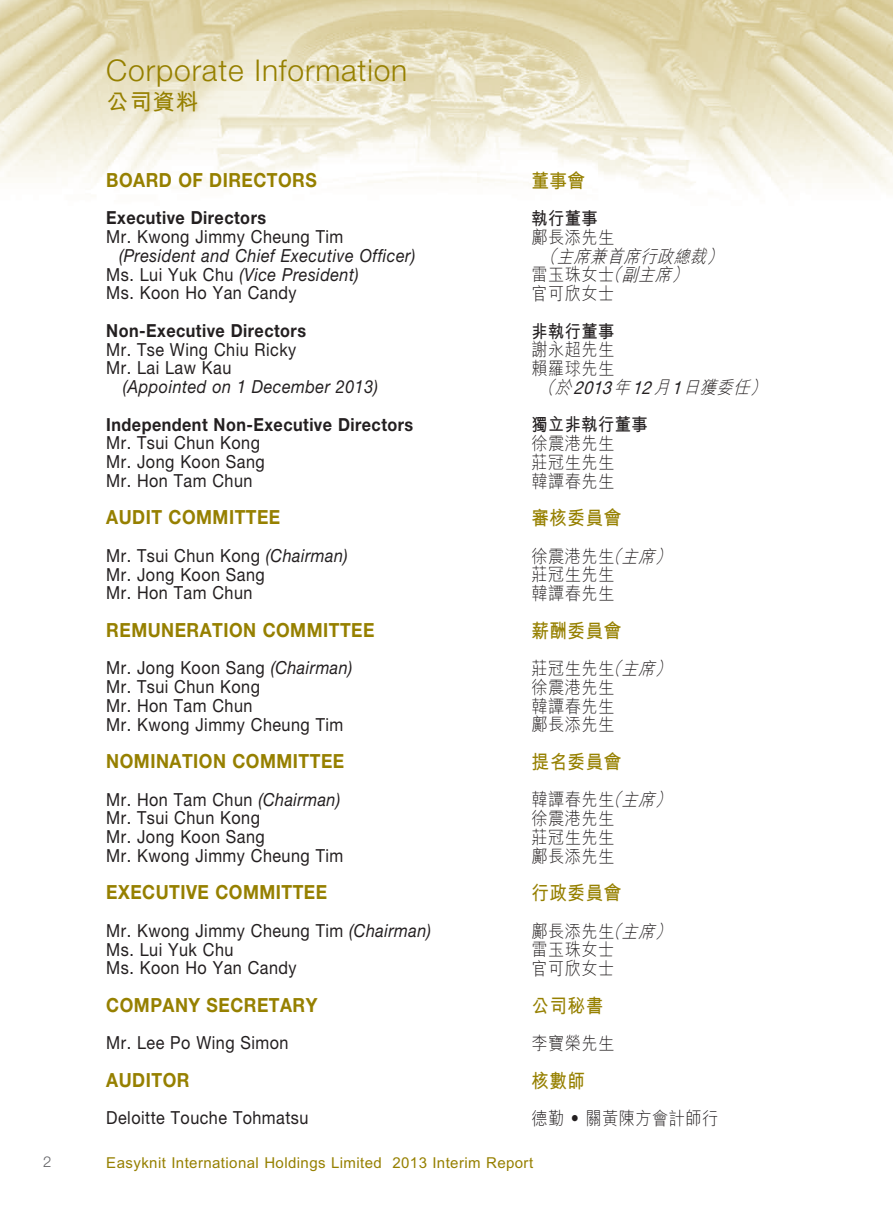
<style>
.page{position:relative;width:893px;height:1212px;background:#fff}
.page>*{position:absolute;margin:0;border:0;box-sizing:border-box;transform-origin:0 0}
.t1{font:300 30px "Helvetica Neue";letter-spacing:.03em;color:#968000}
.t2{font:700 22.5px "M Hei HK";color:#968000}
.t3{font:700 19.5px "Helvetica Neue";letter-spacing:.03em;color:#968000;scale:.9 1}
.t4{font:700 19.5px "M Hei HK";letter-spacing:.03em;color:#968000;scale:.9 1}
.t5{font:18px/18.8px "Helvetica Neue";letter-spacing:.03em;color:#231f20;scale:.9 1}
.t6{font:300 18px/18.8px "M Hei HK";letter-spacing:.03em;color:#231f20;scale:.9 1}
.t7{font:italic 18px/18.8px "Helvetica Neue";letter-spacing:.03em;color:#231f20;scale:.9 1}
.t8{font:700 18px "Helvetica Neue";letter-spacing:.03em;color:#231f20;scale:.9 1}
.t9{font:italic 300 18px/18.8px "M Hei HK";color:#231f20;scale:.9 1}
.t10{font:700 18px "M Hei HK";letter-spacing:.03em;color:#231f20;scale:.9 1}
.t11{font:700 15px "M Hei HK";letter-spacing:.03em;color:#968000}
.t12{font:300 15px "Helvetica Neue";color:#636366}
.s1{font-style:normal}
.s2{font-style:italic}
.s3{font-family:"Helvetica Neue";font-weight:400}
</style>
<div class="page">
<img style="left:0;top:0;width:893px;height:191px">
<h1 class="t1" style="left:106px;top:52px;width:303px">Corporate Information</h1>
<p class="t2" style="left:106px;top:85px;width:93px">公司資料</p>
<p class="t3" style="left:106px;top:168px;width:235px">BOARD OF DIRECTORS</p>
<p class="t8" style="left:106px;top:207px;width:179px">Executive Directors</p>
<p class="t5" style="left:106px;top:227px;width:265px">Mr. Kwong Jimmy Cheung Tim</p>
<p class="t7" style="left:106px;top:246px;width:345px;text-indent:13px">(President and Chief Executive Officer)<br><span class="s1">Ms. Lui Yuk Chu</span> (Vice President)<br><span class="s1">Ms. Koon Ho Yan Candy</span></p>
<p class="t8" style="left:106px;top:319px;width:223px">Non-Executive Directors</p>
<p class="t5" style="left:106px;top:340px;width:213px">Mr. Tse Wing Chiu Ricky<br>Mr. Lai Law Kau</p>
<p class="t7" style="left:123px;top:377px;width:285px">(Appointed on 1 December 2013)</p>
<p class="t8" style="left:106px;top:413px;width:343px">Independent Non-Executive Directors</p>
<p class="t5" style="left:106px;top:433px;width:178px">Mr. Tsui Chun Kong<br>Mr. Jong Koon Sang<br>Mr. Hon Tam Chun</p>
<p class="t3" style="left:106px;top:505px;width:195px">AUDIT COMMITTEE</p>
<p class="t5" style="left:106px;top:546px;width:270px">Mr. Tsui Chun Kong <span class="s2">(Chairman)<br></span>Mr. Jong Koon Sang<br>Mr. Hon Tam Chun</p>
<p class="t3" style="left:106px;top:618px;width:299px">REMUNERATION COMMITTEE</p>
<p class="t5" style="left:106px;top:658px;width:275px">Mr. Jong Koon Sang <span class="s2">(Chairman)<br></span>Mr. Tsui Chun Kong<br>Mr. Hon Tam Chun<br>Mr. Kwong Jimmy Cheung Tim</p>
<p class="t3" style="left:106px;top:749px;width:266px">NOMINATION COMMITTEE</p>
<p class="t5" style="left:106px;top:790px;width:265px">Mr. Hon Tam Chun <span class="s2">(Chairman)<br></span>Mr. Tsui Chun Kong<br>Mr. Jong Koon Sang<br>Mr. Kwong Jimmy Cheung Tim</p>
<p class="t3" style="left:106px;top:880px;width:247px">EXECUTIVE COMMITTEE</p>
<p class="t5" style="left:106px;top:921px;width:362px">Mr. Kwong Jimmy Cheung Tim <span class="s2">(Chairman)<br></span>Ms. Lui Yuk Chu<br>Ms. Koon Ho Yan Candy</p>
<p class="t3" style="left:106px;top:993px;width:236px">COMPANY SECRETARY</p>
<p class="t5" style="left:106px;top:1033px;width:204px">Mr. Lee Po Wing Simon</p>
<p class="t3" style="left:106px;top:1068px;width:94px">AUDITOR</p>
<p class="t5" style="left:106px;top:1108px;width:226px">Deloitte Touche Tohmatsu</p>
<p class="t4" style="left:531px;top:166px;width:61px">董事會</p>
<p class="t10" style="left:531px;top:205px;width:75px">執行董事</p>
<p class="t6" style="left:532px;top:227px;width:94px">鄺長添先生</p>
<p class="t9" style="left:531px;top:246px;width:221px;text-indent:9px">（主席兼首席行政總裁）<span class="s1">雷玉珠女士</span>（副主席）<br><span class="s1">官可欣女士</span></p>
<p class="t10" style="left:532px;top:318px;width:94px">非執行董事</p>
<p class="t6" style="left:532px;top:340px;width:94px">謝永超先生</p>
<p class="t6" style="left:532px;top:358px;width:94px">賴羅球先生</p>
<p class="t9" style="left:538px;top:377px;width:262px">（於<span class="s3">2013</span>年<span class="s3">12</span>月<span class="s3">1</span>日獲委任）</p>
<p class="t10" style="left:531px;top:412px;width:131px">獨立非執行董事</p>
<p class="t6" style="left:532px;top:433px;width:94px;text-align:justify">徐震港先生莊冠生先生韓譚春先生</p>
<p class="t4" style="left:531px;top:504px;width:101px">審核委員會</p>
<p class="t6" style="left:531px;top:546px;width:164px">徐震港先生<span class="s2">（主席）</span>莊冠生先生<br>韓譚春先生</p>
<p class="t4" style="left:531px;top:616px;width:101px">薪酬委員會</p>
<p class="t6" style="left:531px;top:658px;width:164px">莊冠生先生<span class="s2">（主席）</span>徐震港先生<br>韓譚春先生<br>鄺長添先生</p>
<p class="t4" style="left:531px;top:747px;width:101px">提名委員會</p>
<p class="t6" style="left:531px;top:790px;width:164px">韓譚春先生<span class="s2">（主席）</span>徐震港先生<br>莊冠生先生<br>鄺長添先生</p>
<p class="t4" style="left:531px;top:879px;width:101px">行政委員會</p>
<p class="t6" style="left:531px;top:921px;width:164px">鄺長添先生<span class="s2">（主席）</span>雷玉珠女士<br>官可欣女士</p>
<p class="t4" style="left:531px;top:991px;width:81px">公司秘書</p>
<p class="t6" style="left:531px;top:1033px;width:94px">李寶榮先生</p>
<p class="t4" style="left:531px;top:1066px;width:61px">核數師</p>
<p class="t6" style="left:531px;top:1108px;width:209px">德勤‧關黃陳方會計師行</p>
<p class="t12" style="left:43px;top:1153px;width:10px">2</p>
<p class="t11" style="left:106px;top:1151px;width:428px">Easyknit International Holdings Limited 2013 Interim Report</p>
</div>
